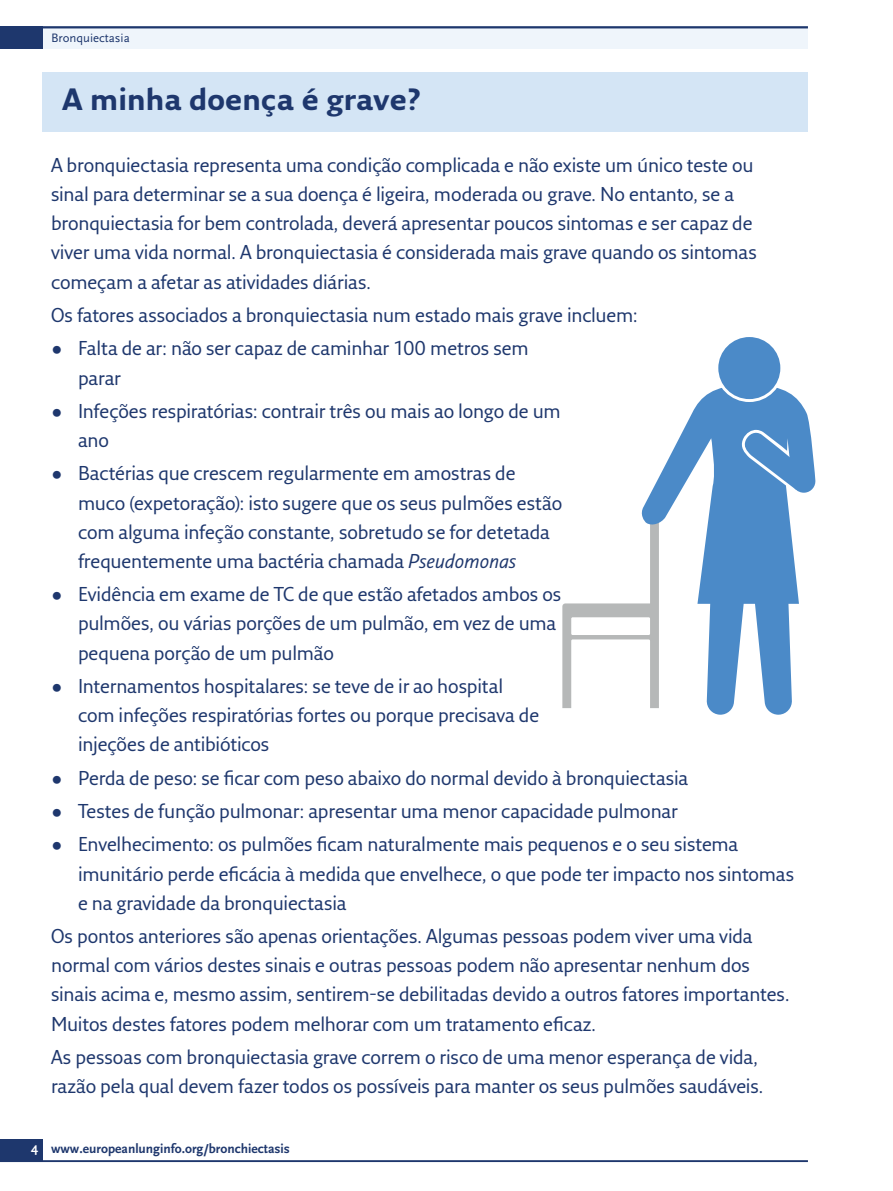
<style>
.page{position:relative;width:893px;height:1191px;background:#fff}
.page>*{position:absolute;margin:0;border:0;box-sizing:border-box;transform-origin:0 0}
.t1{font:700 30px "Fresco Sans Pro";color:#1e376d}
.H___B-head{font:19.5px/29.1px "Fresco Sans Pro";letter-spacing:-.01em;color:#1e376d}
.t2{font:700 13.5px "Scala Sans";color:#1e376d}
.t3{font:12.75px "Scala Sans";color:#1e376d}
.s1{font-style:italic}
.s2{color:#fff}
</style>
<div class="page">
<div style="left:0;top:26px;width:808px;height:23px;background:#eff5fb"></div>
<div style="left:0;top:1138px;width:43px;height:23px;background:#1e376d"></div>
<div style="left:0;top:26px;width:43px;height:23px;background:#1e376d"></div>
<hr style="left:0;top:1160px;width:808px;height:2px;background:#1e376d">
<hr style="left:0;top:26px;width:808px;height:2px;background:#1e376d">
<div style="left:43px;top:72px;width:765px;height:60px;background:#d4e5f5"></div>
<svg style="left:562px;top:603px;width:77px;height:105px"></svg>
<svg style="left:639px;top:388px;width:176px;height:326px"></svg>
<svg style="left:715px;top:334px;width:68px;height:68px"></svg>
<div style="left:718px;top:337px;width:62px;height:62px;background:#4b8ac8;border-radius:50%"></div>
<svg style="left:740px;top:429px;width:67px;height:61px;background:#5d95cd"></svg>
<p class="t3" style="left:51px;top:31px;width:80px">Bronquiectasia</p>
<p class="t1" style="left:62px;top:80px;width:360px">A minha doença é grave?</p>
<p class="H___B-head" style="left:51px;top:150px;width:707px">A bronquiectasia representa uma condição complicada e não existe um único teste ou sinal para determinar se a sua doença é ligeira, moderada ou grave. No entanto, se a bronquiectasia for bem controlada, deverá apresentar poucos sintomas e ser capaz de viver uma vida normal. A bronquiectasia é considerada mais grave quando os sintomas começam a afetar as atividades diárias.</p>
<p class="H___B-head" style="left:51px;top:300px;width:588px">Os fatores associados a bronquiectasia num estado mais grave incluem:</p>
<p class="H___B-head" style="left:78px;top:333px;width:452px;text-indent:-27px">• Falta de ar: não ser capaz de caminhar 100 metros sem parar</p>
<p class="H___B-head" style="left:78px;top:396px;width:484px;text-indent:-27px">• Infeções respiratórias: contrair três ou mais ao longo de um ano</p>
<p class="H___B-head" style="left:78px;top:458px;width:486px;text-indent:-27px">• Bactérias que crescem regularmente em amostras de muco (expetoração): isto sugere que os seus pulmões estão com alguma infeção constante, sobretudo se for detetada frequentemente uma bactéria chamada <span class="s1">Pseudomonas</span></p>
<p class="H___B-head" style="left:78px;top:579px;width:485px;text-indent:-27px">• Evidência em exame de TC de que estão afetados ambos os pulmões, ou várias porções de um pulmão, em vez de uma pequena porção de um pulmão</p>
<p class="H___B-head" style="left:78px;top:671px;width:463px;text-indent:-27px">• Internamentos hospitalares: se teve de ir ao hospital com infeções respiratórias fortes ou porque precisava de injeções de antibióticos</p>
<p class="H___B-head" style="left:51px;top:762px;width:639px">• Perda de peso: se ficar com peso abaixo do normal devido à bronquiectasia</p>
<p class="H___B-head" style="left:51px;top:796px;width:628px">• Testes de função pulmonar: apresentar uma menor capacidade pulmonar</p>
<p class="H___B-head" style="left:78px;top:829px;width:718px;text-indent:-27px">• Envelhecimento: os pulmões ficam naturalmente mais pequenos e o seu sistema imunitário perde eficácia à medida que envelhece, o que pode ter impacto nos sintomas e na gravidade da bronquiectasia</p>
<p class="H___B-head" style="left:51px;top:921px;width:740px">Os pontos anteriores são apenas orientações. Algumas pessoas podem viver uma vida normal com vários destes sinais e outras pessoas podem não apresentar nenhum dos sinais acima e, mesmo assim, sentirem-se debilitadas devido a outros fatores importantes.<br>Muitos destes fatores podem melhorar com um tratamento eficaz.</p>
<p class="H___B-head" style="left:51px;top:1042px;width:714px">As pessoas com bronquiectasia grave correm o risco de uma menor esperança de vida, razão pela qual devem fazer todos os possíveis para manter os seus pulmões saudáveis.</p>
<p class="t2" style="left:31px;top:1141px;width:260px"><span class="s2">4</span> www.europeanlunginfo.org/bronchiectasis</p>
</div>
